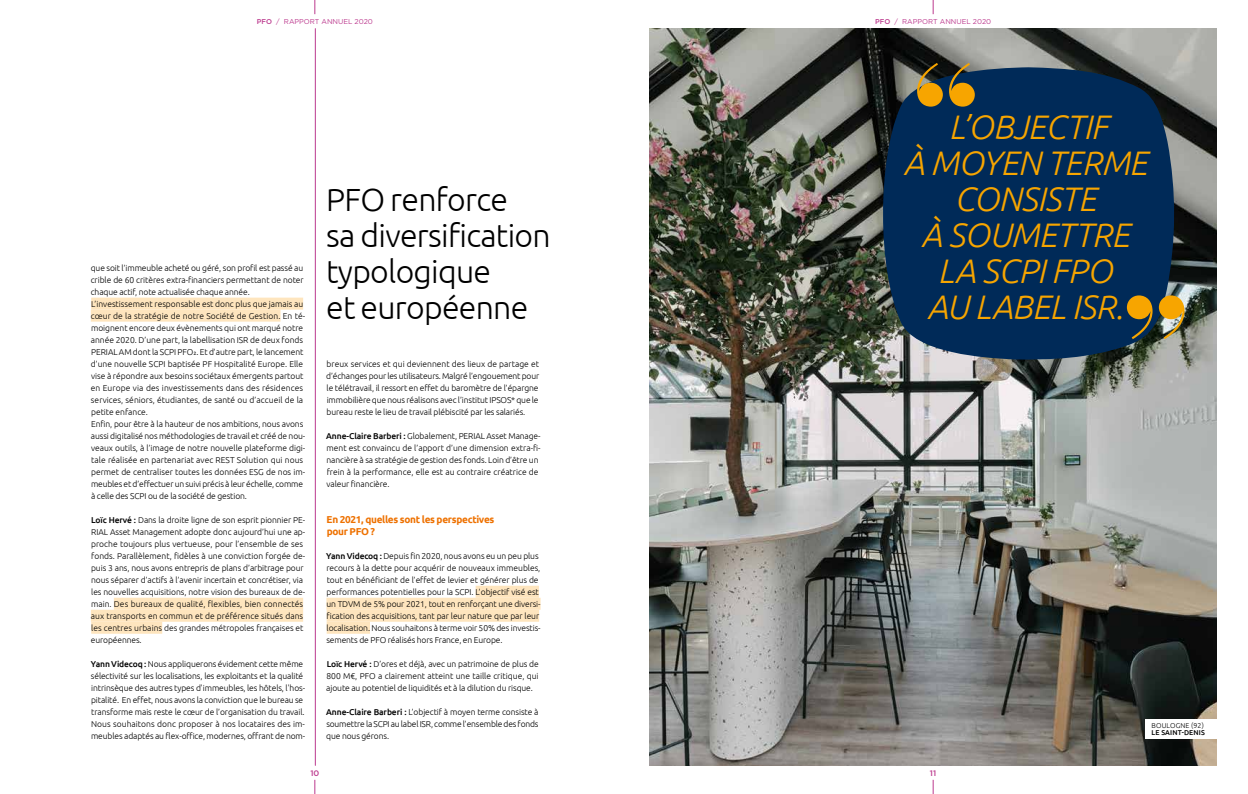
<style>
.page{position:relative;width:1248px;height:794px;background:#fff}
.page>*{position:absolute;margin:0;border:0;box-sizing:border-box;transform-origin:0 0}
.t1{font:108.6px "Normande BT";color:#f7a500}
.t2{font:italic 300 34px/36px "Ubuntu";letter-spacing:-.01em;color:#f7a500;text-align:center}
.t3{font:300 32px/36px "Ubuntu";letter-spacing:-.02em;color:#000}
.t4{font:700 10px/12px "Ubuntu";letter-spacing:-.03em;color:#ee7100}
.t5{font:300 8.5px/12px "Ubuntu";letter-spacing:-.01em;color:#000}
.t6{font:500 8px "Gotham";color:#bc3a8e}
.t7{font:7px "Gotham";color:#bc3a8e}
.t8{font:500 7px "Ubuntu";letter-spacing:.025em;color:#000}
.t9{font:300 7px "Ubuntu";letter-spacing:.025em;color:#000}
.s1{font-weight:500}
</style>
<div class="page">
<hr style="left:315px;top:29px;width:1px;height:736px;background:#bc3a8e">
<div style="left:91px;top:298px;width:212px;height:12px;background:#fee5be"></div>
<div style="left:91px;top:310px;width:189px;height:12px;background:#fee5be"></div>
<div style="left:114px;top:598px;width:189px;height:12px;background:#fee5be"></div>
<div style="left:91px;top:610px;width:212px;height:12px;background:#fee5be"></div>
<div style="left:91px;top:622px;width:71px;height:12px;background:#fee5be"></div>
<div style="left:475px;top:586px;width:64px;height:12px;background:#fee5be"></div>
<div style="left:326px;top:598px;width:214px;height:12px;background:#fee5be"></div>
<div style="left:326px;top:610px;width:213px;height:12px;background:#fee5be"></div>
<div style="left:326px;top:622px;width:44px;height:12px;background:#fee5be"></div>
<img style="left:649px;top:28px;width:567px;height:737px">
<svg style="left:877px;top:67px;width:299px;height:293px;background:#0c3158"></svg>
<div style="left:1145px;top:719px;width:102px;height:19px;background:#fff"></div>
<svg style="left:314px;top:780px;width:1px;height:14px"></svg>
<svg style="left:314px;top:0;width:1px;height:14px"></svg>
<svg style="left:932px;top:0;width:1px;height:14px"></svg>
<svg style="left:932px;top:780px;width:1px;height:14px"></svg>
<p class="t7" style="left:257px;top:17px;width:118px"><span class="s1">PFO</span> / RAPPORT ANNUEL 2020</p>
<p class="t7" style="left:875px;top:17px;width:118px"><span class="s1">PFO</span> / RAPPORT ANNUEL 2020</p>
<p class="t5" style="left:91px;top:261px;width:216px">que soit l’immeuble acheté ou géré, son profil est passé au crible de 60 critères extra-financiers permettant de noter chaque actif, note actualisée chaque année.<br>L’investissement responsable est donc plus que jamais au cœur de la stratégie de notre Société de Gestion. En té&shy;moignent encore deux évènements qui ont marqué notre année 2020. D’une part, la labellisation ISR de deux fonds PERIAL AM dont la SCPI PFO₂. Et d’autre part, le lancement d’une nouvelle SCPI baptisée PF Hospitalité Europe. Elle vise à répondre aux besoins sociétaux émergents partout en Europe via des investissements dans des résidences services, séniors, étudiantes, de santé ou d’accueil de la petite enfance.<br>Enfin, pour être à la hauteur de nos ambitions, nous avons aussi digitalisé nos méthodologies de travail et créé de nou&shy;veaux outils, à l’image de notre nouvelle plateforme digi&shy;tale réalisée en partenariat avec REST Solution qui nous permet de centraliser toutes les données ESG de nos im&shy;meubles et d’effectuer un suivi précis à leur échelle, comme à celle des SCPI ou de la société de gestion.</p>
<p class="t5" style="left:91px;top:513px;width:216px"><span class="s1">Loïc Hervé :</span> Dans la droite ligne de son esprit pionnier PE-RIAL Asset Management adopte donc aujourd’hui une ap&shy;proche toujours plus vertueuse, pour l’ensemble de ses fonds. Parallèlement, fidèles à une conviction forgée de&shy;puis 3 ans, nous avons entrepris de plans d’arbitrage pour nous séparer d’actifs à l’avenir incertain et concrétiser, via les nouvelles acquisitions, notre vision des bureaux de de&shy;main. Des bureaux de qualité, flexibles, bien connectés aux transports en commun et de préférence situés dans les centres urbains des grandes métropoles françaises et européennes.</p>
<p class="t5" style="left:91px;top:657px;width:216px"><span class="s1">Yann Videcoq :</span> Nous appliquerons évidement cette même sélectivité sur les localisations, les exploitants et la qualité intrinsèque des autres types d'immeubles, les hôtels, l'hos&shy;pitalité. En effet, nous avons la conviction que le bureau se transforme mais reste le cœur de l’organisation du travail.<br>Nous souhaitons donc proposer à nos locataires des im&shy;meubles adaptés au flex-office, modernes, offrant de nom-</p>
<h3 class="t3" style="left:326px;top:180px;width:226px">PFO renforce<br>sa diversification typologique<br>et européenne</h3>
<p class="t5" style="left:326px;top:357px;width:214px;text-align:justify">breux services et qui deviennent des lieux de partage et d’échanges pour les utilisateurs. Malgré l’engouement pour le télétravail, il ressort en effet du baromètre de l’épargne immobilièreque nous réalisons avec l’institutIPSOS*que le bureau reste le lieu de travail plébiscité par les salariés.</p>
<p class="t5" style="left:326px;top:429px;width:216px"><span class="s1">Anne-Claire Barberi :</span> Globalement, PERIAL Asset Manage&shy;ment est convaincu de l’apport d’une dimension extra-fi&shy;nancière à sa stratégie de gestion des fonds. Loin d’être un frein à la performance, elle est au contraire créatrice de valeur financière.</p>
<p class="t4" style="left:326px;top:513px;width:169px">En 2021, quelles sont les perspectives pour PFO ?</p>
<p class="t5" style="left:326px;top:549px;width:216px"><span class="s1">Yann Videcoq :</span> Depuis fin 2020, nous avons eu un peu plus recours à la dette pour acquérir de nouveaux immeubles, tout en bénéficiant de l’effet de levier et générer plus de performances potentielles pour la SCPI. L’objectif visé est un TDVM de 5% pour 2021, tout en renforçant une diversi&shy;fication des acquisitions, tant par leur nature que par leur localisation. Nous souhaitons à terme voir 50% des investis&shy;sements de PFO réalisés hors France, en Europe.</p>
<p class="t5" style="left:326px;top:657px;width:214px;text-align:justify"><span class="s1">Loïc Hervé :</span> D’ores et déjà, avec un patrimoine de plus de 800 M€, PFO a clairement atteint une taille critique, qui ajoute au potentiel de liquidités et à la dilution du risque.</p>
<p class="t5" style="left:326px;top:705px;width:214px;text-align:justify"><span class="s1">Anne-Claire Barberi :</span> L’objectif à moyen terme consiste à soumettrela SCPI aulabel ISR, commel’ensembledes fonds que nous gérons.</p>
<h1 class="t1" style="left:907px;top:36px;width:78px">“</h1>
<h2 class="t2" style="left:902px;top:108px;width:245px">L’OBJECTIF<br>À MOYEN TERME<br>CONSISTE<br>À SOUMETTRE<br>LA SCPI FPO<br>AU LABEL ISR.</h2>
<h1 class="t1" style="left:1118px;top:268px;width:78px">”</h1>
<p class="t9" style="left:1151px;top:721px;width:54px">BOULOGNE (92)</p>
<p class="t8" style="left:1151px;top:728px;width:55px">LE SAINT-DENIS</p>
<p class="t6" style="left:310px;top:767px;width:10px">10</p>
<p class="t6" style="left:929px;top:767px;width:8px">11</p>
</div>
